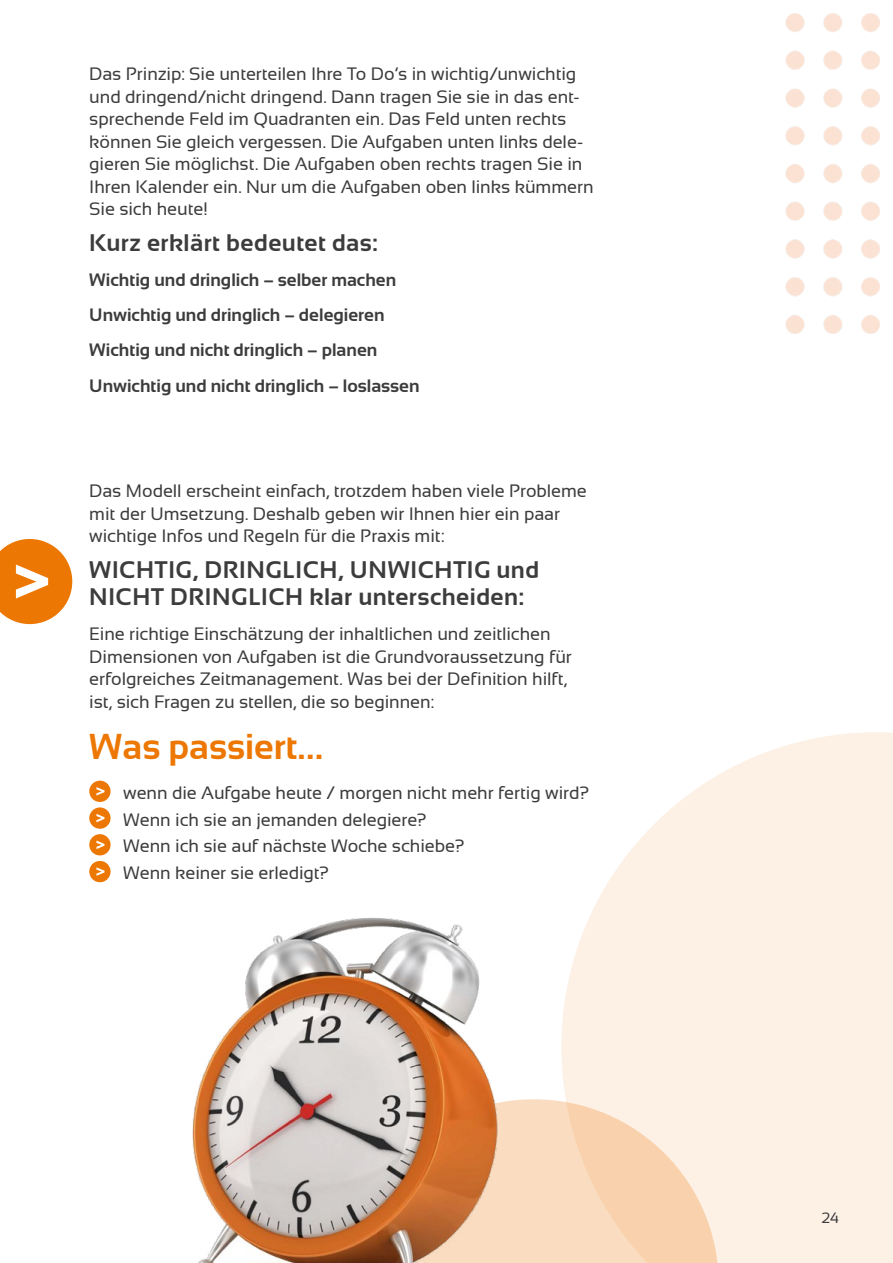
<style>
.page{position:relative;width:893px;height:1263px;background:#fff}
.page>*{position:absolute;margin:0;border:0;box-sizing:border-box;transform-origin:0 0}
.t1{font:700 36px "Sansation";color:#ed7703}
.t2{font:700 24px/27px "Sansation";letter-spacing:.025em;color:#3c3c3c}
.t3{font:18px/22.5px "Sansation";letter-spacing:-.005em;color:#3c3c3c}
.t4{font:700 18px/35.2px "Sansation";color:#3c3c3c}
.t5{font:15px "Sansation";color:#3c3c3c}
</style>
<div class="page">
<img style="left:785px;top:13px;width:95px;height:321px">
<svg style="left:587px;top:732px;width:306px;height:531px;background:#fdf2e8"></svg>
<svg style="left:587px;top:1099px;width:132px;height:164px;background:#faddc2"></svg>
<svg style="left:0;top:539px;width:72px;height:85px"></svg>
<div style="left:89px;top:781px;width:22px;height:21px;background:#ed7703;border-radius:50%"></div>
<svg style="left:96px;top:787px;width:9px;height:8px"></svg>
<div style="left:89px;top:807px;width:22px;height:22px;background:#ed7703;border-radius:50%"></div>
<svg style="left:96px;top:814px;width:9px;height:8px"></svg>
<div style="left:89px;top:834px;width:22px;height:21px;background:#ed7703;border-radius:50%"></div>
<svg style="left:96px;top:840px;width:9px;height:9px"></svg>
<div style="left:89px;top:861px;width:22px;height:21px;background:#ed7703;border-radius:50%"></div>
<svg style="left:96px;top:867px;width:9px;height:9px"></svg>
<img style="left:98px;top:882px;width:489px;height:381px">
<p class="t3" style="left:89px;top:63px;width:506px">Das Prinzip: Sie unterteilen Ihre To Do’s in wichtig/unwichtig und dringend/nicht dringend. Dann tragen Sie sie in das ent&shy;sprechende Feld im Quadranten ein. Das Feld unten rechts können Sie gleich vergessen. Die Aufgaben unten links dele&shy;gieren Sie möglichst. Die Aufgaben oben rechts tragen Sie in Ihren Kalender ein. Nur um die Aufgaben oben links kümmern Sie sich heute!</p>
<h2 class="t2" style="left:89px;top:229px;width:290px">Kurz erklärt bedeutet das:</h2>
<p class="t4" style="left:89px;top:262px;width:332px">Wichtig und dringlich – selber machen Unwichtig und dringlich – delegieren Wichtig und nicht dringlich – planen Unwichtig und nicht dringlich – loslassen</p>
<p class="t3" style="left:89px;top:480px;width:499px">Das Modell erscheint einfach, trotzdem haben viele Probleme mit der Umsetzung. Deshalb geben wir Ihnen hier ein paar wichtige Infos und Regeln für die Praxis mit:</p>
<h2 class="t2" style="left:89px;top:556px;width:451px">WICHTIG, DRINGLICH, UNWICHTIG und<br>NICHT DRINGLICH klar unterscheiden:</h2>
<p class="t3" style="left:89px;top:623px;width:484px">Eine richtige Einschätzung der inhaltlichen und zeitlichen Dimensionen von Aufgaben ist die Grundvoraussetzung für erfolgreiches Zeitmanagement. Was bei der Definition hilft, ist, sich Fragen zu stellen, die so beginnen:</p>
<h1 class="t1" style="left:89px;top:727px;width:235px">Was passiert…</h1>
<p class="t3" style="left:123px;top:779px;width:467px;line-height:26.7px">wenn die Aufgabe heute / morgen nicht mehr fertig wird?<br>Wenn ich sie an jemanden delegiere?<br>Wenn ich sie auf nächste Woche schiebe?<br>Wenn keiner sie erledigt?</p>
<p class="t5" style="left:822px;top:1209px;width:19px">24</p>
</div>
